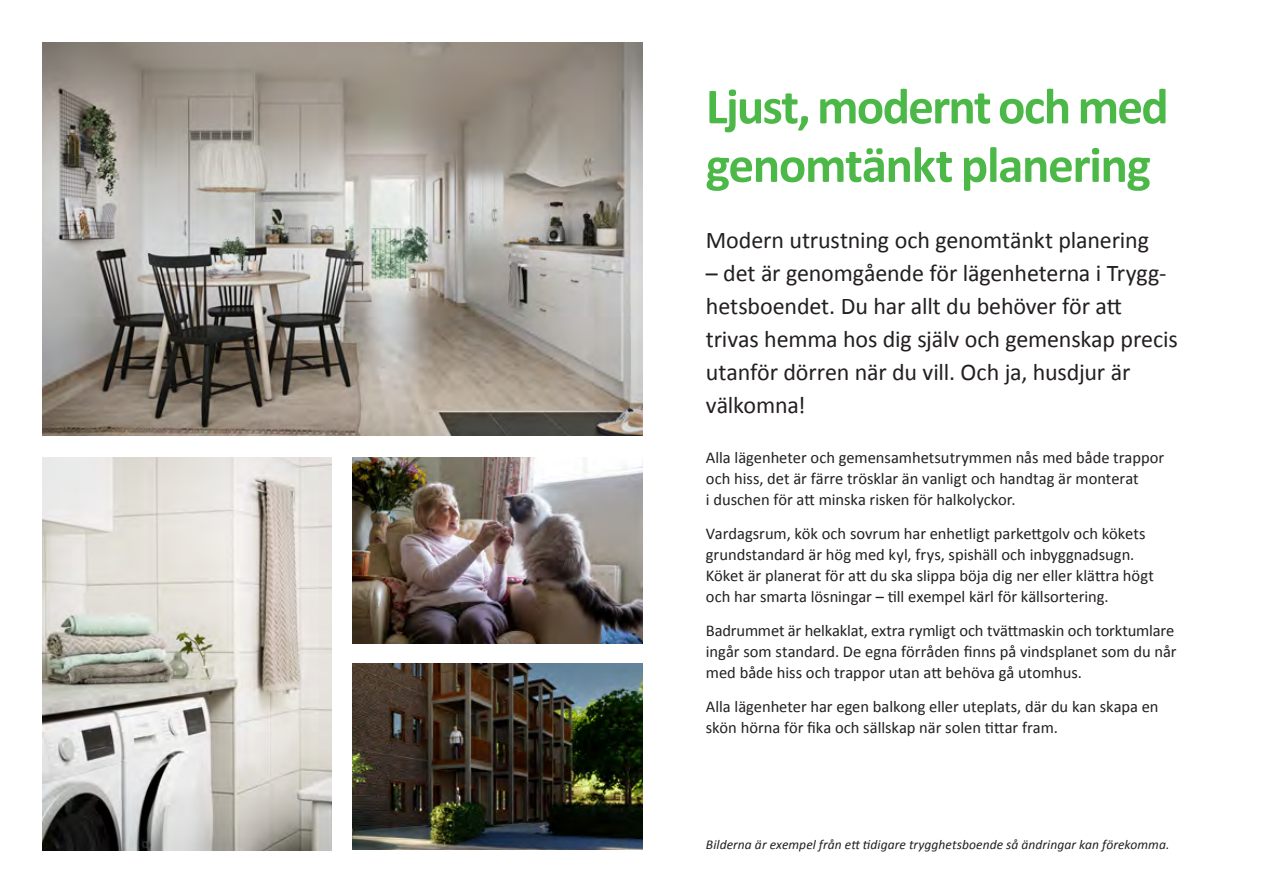
<style>
.page{position:relative;width:1263px;height:893px;background:#fff}
.page>*{position:absolute;margin:0;border:0;box-sizing:border-box;transform-origin:0 0}
.t1{font:700 51px/58.5px "Calibri";letter-spacing:-.03em;color:#4cb848}
.t2{font:24px/33px "Calibri";letter-spacing:-.005em;color:#231f20}
.t3{font:16.5px/21px "Calibri";letter-spacing:-.005em;color:#231f20}
.t4{font:italic 13.5px "Calibri";letter-spacing:.005em;color:#231f20}
</style>
<div class="page">
<hr style="left:1262px;top:0;width:1px;height:893px;background:#b2b3b7">
<img style="left:43px;top:43px;width:599px;height:393px">
<img style="left:353px;top:457px;width:289px;height:186px">
<img style="left:353px;top:664px;width:289px;height:186px">
<img style="left:43px;top:457px;width:289px;height:393px">
<h1 class="t1" style="left:706px;top:75px;width:464px">Ljust, modernt och med genomtänkt planering</h1>
<h2 class="t2" style="left:706px;top:222px;width:445px">Modern utrustning och genomtänkt planering</h2>
<h2 class="t2" style="left:706px;top:255px;width:473px">– det är genomgående för lägenheterna i Trygg&shy;hetsboendet. Du har allt du behöver för att trivas hemma hos dig själv och gemenskap precis utanför dörren när du vill. Och ja, husdjur är välkomna!</h2>
<p class="t3" style="left:706px;top:447px;width:460px">Alla lägenheter och gemensamhetsutrymmen nås med både trappor och hiss, det är färre trösklar än vanligt och handtag är monterat<br>i duschen för att minska risken för halkolyckor.</p>
<p class="t3" style="left:706px;top:523px;width:450px">Vardagsrum, kök och sovrum har enhetligt parkettgolv och kökets grundstandard är hög med kyl, frys, spishäll och inbyggnadsugn.<br>Köket är planerat för att du ska slippa böja dig ner eller klättra högt och har smarta lösningar – till exempel kärl för källsortering.</p>
<p class="t3" style="left:706px;top:619px;width:472px">Badrummet är helkaklat, extra rymligt och tvättmaskin och torktumlare ingår som standard. De egna förråden finns på vindsplanet som du når med både hiss och trappor utan att behöva gå utomhus.</p>
<p class="t3" style="left:706px;top:695px;width:454px">Alla lägenheter har egen balkong eller uteplats, där du kan skapa en skön hörna för fika och sällskap när solen tittar fram.</p>
<p class="t4" style="left:706px;top:835px;width:465px">Bilderna är exempel från ett tidigare trygghetsboende så ändringar kan förekomma.</p>
</div>
